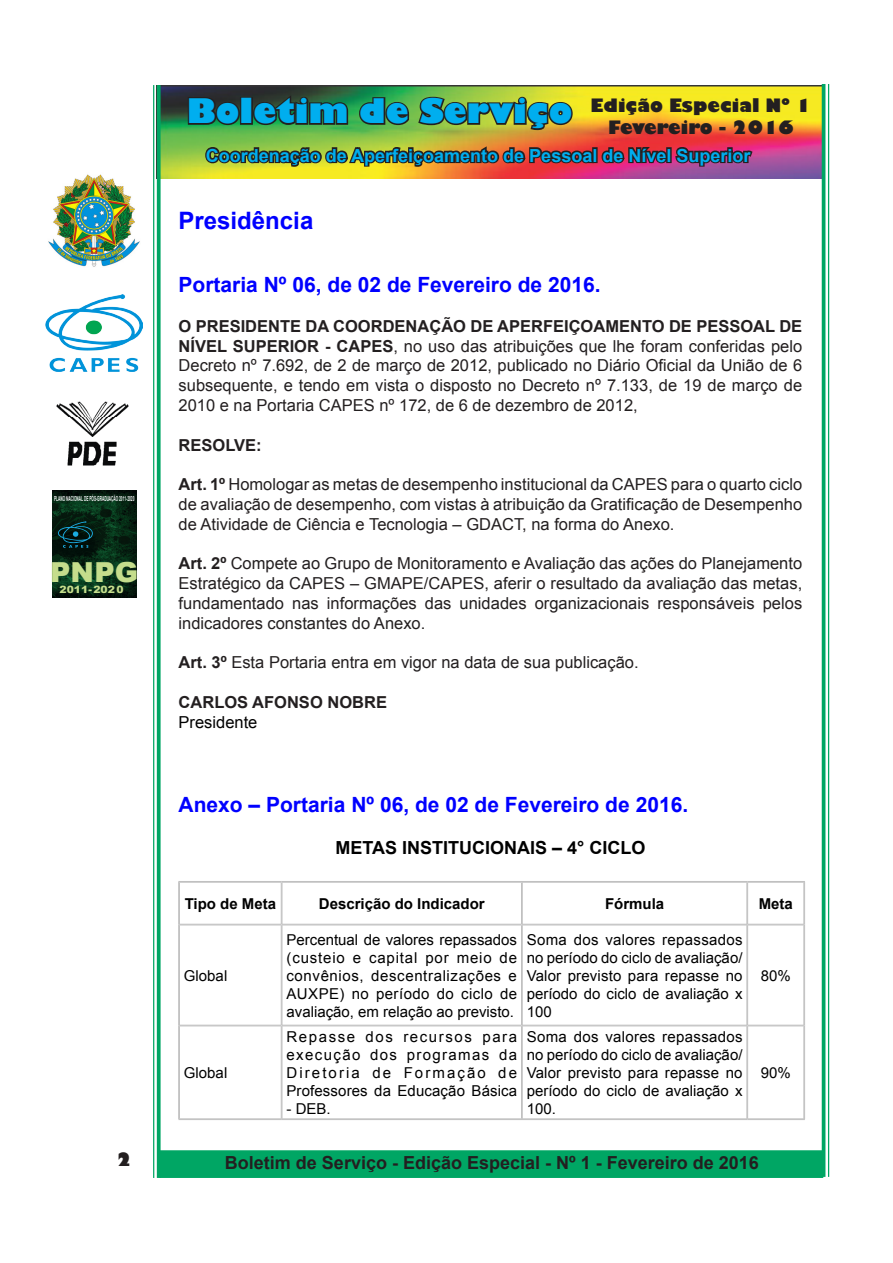
<style>
.page{position:relative;width:893px;height:1263px;background:#fff}
.page>*{position:absolute;margin:0;border:0;box-sizing:border-box;transform-origin:0 0}
.t1{font:800 33px "Gill Sans";color:#00aeef}
.t2{font:900 27.6px "Arial";color:#c5dd8c}
.t3{font:700 24px "Arial";color:#00f}
.t4{font:700 21px "Arial";color:#00f}
.t5{font:700 18px "Arial";color:#00aeef}
.t6{font:700 18px "Arial";color:#231f20}
.t7{font:800 18px "Gill Sans";color:#231f20}
.t8{font:700 18px "Arial";color:#000}
.Text_body{font:16.5px/19.8px "Arial";color:#231f20;text-align:justify}
.Text_body-2{font:700 16.5px "Arial";color:#231f20}
.t9{font:16.5px "Arial";color:#000}
.t10{font:15px/18px "Arial";letter-spacing:.01em;color:#000;text-align:justify}
.t11{font:700 15px "Arial";color:#000}
.t12{font:900 10.05px "Arial";color:#c5dd8c;scale:1.08 1}
.t13{font:700 7.05px "Arial";color:#f2f3f4;scale:.46 1}
.s1{font-weight:700}
</style>
<div class="page">
<img style="left:161px;top:85px;width:661px;height:93px">
<div style="left:159px;top:1150px;width:664px;height:28px;background:#00a664;border:2px solid #00a664"></div>
<hr style="left:153px;top:85px;width:1px;height:1093px;background:#00a664">
<svg style="left:157px;top:85px;width:4px;height:1093px;background:#17ad71"></svg>
<img style="left:56px;top:401px;width:73px;height:65px">
<hr style="left:822px;top:84px;width:3px;height:1093px;background:#00a664">
<hr style="left:828px;top:84px;width:1px;height:1093px;background:#00a664">
<img style="left:52px;top:491px;width:84px;height:106px">
<svg style="left:57px;top:521px;width:36px;height:27px"></svg>
<img style="left:186px;top:92px;width:568px;height:76px">
<img style="left:48px;top:174px;width:92px;height:93px">
<hr style="left:179px;top:881px;width:103px;height:1px;background:#c0c0c0">
<hr style="left:179px;top:882px;width:102px;height:1px;background:#c0c0c0">
<hr style="left:282px;top:881px;width:240px;height:1px;background:#c0c0c0">
<hr style="left:282px;top:882px;width:240px;height:1px;background:#c0c0c0">
<hr style="left:522px;top:881px;width:225px;height:1px;background:#c0c0c0">
<hr style="left:522px;top:882px;width:225px;height:1px;background:#c0c0c0">
<hr style="left:747px;top:881px;width:58px;height:1px;background:#c0c0c0">
<hr style="left:747px;top:882px;width:57px;height:1px;background:#c0c0c0">
<hr style="left:179px;top:1118px;width:102px;height:1px;background:#c0c0c0">
<hr style="left:179px;top:1119px;width:103px;height:1px;background:#c0c0c0">
<hr style="left:282px;top:1118px;width:240px;height:1px;background:#c0c0c0">
<hr style="left:282px;top:1119px;width:240px;height:1px;background:#c0c0c0">
<hr style="left:522px;top:1118px;width:225px;height:1px;background:#c0c0c0">
<hr style="left:522px;top:1119px;width:225px;height:1px;background:#c0c0c0">
<hr style="left:747px;top:1118px;width:57px;height:1px;background:#c0c0c0">
<hr style="left:747px;top:1119px;width:58px;height:1px;background:#c0c0c0">
<hr style="left:179px;top:924px;width:102px;height:1px;background:#c0c0c0">
<hr style="left:179px;top:925px;width:102px;height:1px;background:#c0c0c0">
<hr style="left:282px;top:924px;width:240px;height:1px;background:#c0c0c0">
<hr style="left:282px;top:925px;width:240px;height:1px;background:#c0c0c0">
<hr style="left:522px;top:924px;width:225px;height:1px;background:#c0c0c0">
<hr style="left:522px;top:925px;width:225px;height:1px;background:#c0c0c0">
<hr style="left:747px;top:924px;width:57px;height:1px;background:#c0c0c0">
<hr style="left:747px;top:925px;width:57px;height:1px;background:#c0c0c0">
<hr style="left:179px;top:1025px;width:102px;height:1px;background:#c0c0c0">
<hr style="left:179px;top:1026px;width:102px;height:1px;background:#c0c0c0">
<hr style="left:282px;top:1025px;width:240px;height:1px;background:#c0c0c0">
<hr style="left:282px;top:1026px;width:240px;height:1px;background:#c0c0c0">
<hr style="left:522px;top:1025px;width:225px;height:1px;background:#c0c0c0">
<hr style="left:522px;top:1026px;width:225px;height:1px;background:#c0c0c0">
<hr style="left:747px;top:1025px;width:57px;height:1px;background:#c0c0c0">
<hr style="left:747px;top:1026px;width:57px;height:1px;background:#c0c0c0">
<hr style="left:178px;top:881px;width:1px;height:44px;background:#c0c0c0">
<hr style="left:179px;top:882px;width:1px;height:42px;background:#c0c0c0">
<hr style="left:178px;top:925px;width:1px;height:101px;background:#c0c0c0">
<hr style="left:179px;top:925px;width:1px;height:100px;background:#c0c0c0">
<hr style="left:178px;top:1026px;width:1px;height:93px;background:#c0c0c0">
<hr style="left:179px;top:1026px;width:1px;height:93px;background:#c0c0c0">
<hr style="left:281px;top:882px;width:1px;height:42px;background:#c0c0c0">
<hr style="left:282px;top:882px;width:1px;height:42px;background:#c0c0c0">
<hr style="left:521px;top:882px;width:1px;height:42px;background:#c0c0c0">
<hr style="left:522px;top:882px;width:1px;height:42px;background:#c0c0c0">
<hr style="left:747px;top:882px;width:1px;height:42px;background:#c0c0c0">
<hr style="left:804px;top:881px;width:1px;height:44px;background:#c0c0c0">
<hr style="left:281px;top:925px;width:1px;height:100px;background:#c0c0c0">
<hr style="left:282px;top:925px;width:1px;height:100px;background:#c0c0c0">
<hr style="left:521px;top:925px;width:1px;height:100px;background:#c0c0c0">
<hr style="left:522px;top:925px;width:1px;height:100px;background:#c0c0c0">
<hr style="left:747px;top:925px;width:1px;height:100px;background:#c0c0c0">
<hr style="left:804px;top:925px;width:1px;height:101px;background:#c0c0c0">
<hr style="left:281px;top:1026px;width:1px;height:93px;background:#c0c0c0">
<hr style="left:282px;top:1026px;width:1px;height:93px;background:#c0c0c0">
<hr style="left:521px;top:1026px;width:1px;height:93px;background:#c0c0c0">
<hr style="left:522px;top:1026px;width:1px;height:93px;background:#c0c0c0">
<hr style="left:747px;top:1026px;width:1px;height:93px;background:#c0c0c0">
<hr style="left:804px;top:1026px;width:1px;height:93px;background:#c0c0c0">
<img style="left:46px;top:294px;width:97px;height:77px">
<p class="t13" style="left:54px;top:494px;width:176px">PLANO NACIONAL DE PÓS-GRADUAÇÃO 2011-2020</p>
<h2 class="t2" style="left:50px;top:552px;width:90px">PNPG</h2>
<p class="t12" style="left:60px;top:582px;width:61px">2011-2020</p>
<p class="t7" style="left:116px;top:1148px;width:17px">2</p>
<p class="t1" style="left:187px;top:90px;width:387px">Boletim de Serviço</p>
<p class="t7" style="left:591px;top:94px;width:222px">Edição Especial Nº 1</p>
<p class="t7" style="left:608px;top:116px;width:187px">Fevereiro - 2016</p>
<p class="t5" style="left:206px;top:143px;width:546px">Coordenação de Aperfeiçoamento de Pessoal de Nível Superior</p>
<p class="t3" style="left:179px;top:205px;width:136px">Presidência</p>
<p class="t4" style="left:179px;top:271px;width:424px">Portaria Nº 06, de 02 de Fevereiro de 2016.</p>
<p class="Text_body" style="left:179px;top:316px;width:625px"><span class="s1">O PRESIDENTE DA COORDENAÇÃO DE APERFEIÇOAMENTO DE PESSOAL DE NÍVEL SUPERIOR - CAPES</span>, no uso das atribuições que lhe foram conferidas pelo Decreto nº 7.692, de 2 de março de 2012, publicado no Diário Oficial da União de 6 subsequente, e tendo em vista o disposto no Decreto nº 7.133, de 19 de março de 2010 e na Portaria CAPES nº 172, de 6 de dezembro de 2012,</p>
<p class="Text_body-2" style="left:179px;top:434px;width:85px">RESOLVE:</p>
<p class="Text_body" style="left:179px;top:475px;width:625px"><span class="s1">Art. 1º</span> Homologar as metas de desempenho institucional da CAPES para o quarto ciclo de avaliação de desempenho, com vistas à atribuição da Gratificação de Desempenho de Atividade de Ciência e Tecnologia – GDACT, na forma do Anexo.</p>
<p class="Text_body" style="left:179px;top:554px;width:625px"><span class="s1">Art. 2º</span> Compete ao Grupo de Monitoramento e Avaliação das ações do Planejamento Estratégico da CAPES – GMAPE/CAPES, aferir o resultado da avaliação das metas, fundamentado nas informações das unidades organizacionais responsáveis pelos indicadores constantes do Anexo.</p>
<p class="Text_body" style="left:179px;top:653px;width:461px"><span class="s1">Art. 3º</span> Esta Portaria entra em vigor na data de sua publicação.</p>
<p class="Text_body-2" style="left:179px;top:691px;width:210px">CARLOS AFONSO NOBRE</p>
<p class="t9" style="left:179px;top:711px;width:80px">Presidente</p>
<p class="t4" style="left:179px;top:791px;width:511px">Anexo – Portaria Nº 06, de 02 de Fevereiro de 2016.</p>
<p class="t8" style="left:335px;top:835px;width:311px">METAS INSTITUCIONAIS – 4° CICLO</p>
<p class="t11" style="left:185px;top:893px;width:93px">Tipo de Meta</p>
<p class="t11" style="left:319px;top:893px;width:167px">Descrição do Indicador</p>
<p class="t11" style="left:605px;top:893px;width:61px">Fórmula</p>
<p class="t11" style="left:759px;top:893px;width:36px">Meta</p>
<p class="t10" style="left:184px;top:966px;width:45px">Global</p>
<p class="t10" style="left:184px;top:1064px;width:45px">Global</p>
<p class="t10" style="left:287px;top:930px;width:232px">Percentual de valores repassados (custeio e capital por meio de convênios, descentralizações e AUXPE) no período do ciclo de avaliação, em relação ao previsto.</p>
<p class="t10" style="left:527px;top:930px;width:217px">Soma dos valores repassados no período do ciclo de avaliação/ Valor previsto para repasse no período do ciclo de avaliação x 100</p>
<p class="t10" style="left:287px;top:1028px;width:232px">Repasse dos recursos para execução dos programas da Diretoria de Formação de Professores da Educação Básica</p>
<p class="t10" style="left:287px;top:1100px;width:46px">- DEB.</p>
<p class="t10" style="left:527px;top:1028px;width:217px">Soma dos valores repassados no período do ciclo de avaliação/ Valor previsto para repasse no período do ciclo de avaliação x 100.</p>
<p class="t10" style="left:761px;top:966px;width:32px">80%</p>
<p class="t10" style="left:761px;top:1064px;width:32px">90%</p>
<p class="t6" style="left:225px;top:1150px;width:535px">Boletim de Serviço - Edição Especial - Nº 1 - Fevereiro de 2016</p>
</div>
